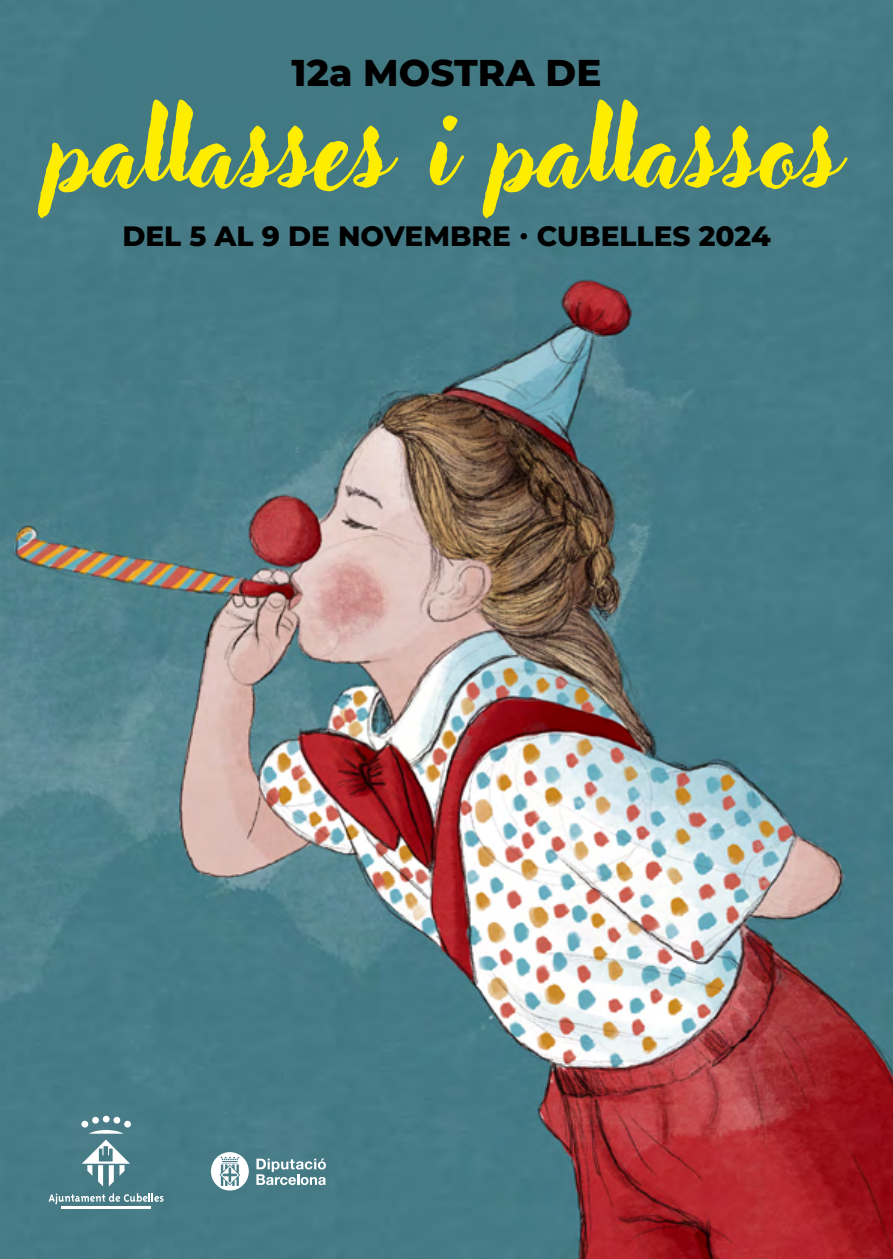
<style>
.page{position:relative;width:893px;height:1259px;background:#fff}
.page>*{position:absolute;margin:0;border:0;box-sizing:border-box;transform-origin:0 0}
.t1{font:107.4px "Adlery Pro";color:#ffed00}
.t2{font:800 37.2px "Montserrat";color:#000}
.t3{font:800 27.9px "Montserrat";color:#000}
</style>
<div class="page">
<img style="left:0;top:0;width:893px;height:1259px">
<hr style="left:62px;top:1206px;width:89px;height:2px;background:#fff">
<svg style="left:89px;top:1130px;width:35px;height:3px"></svg>
<div style="left:81px;top:1120px;width:7px;height:7px;background:#fff;border-radius:50%"></div>
<div style="left:92px;top:1116px;width:7px;height:7px;background:#fff;border-radius:50%"></div>
<div style="left:103px;top:1115px;width:7px;height:7px;background:#fff;border-radius:50%"></div>
<svg style="left:113px;top:1116px;width:7px;height:7px"></svg>
<div style="left:124px;top:1120px;width:7px;height:7px;background:#fff;border-radius:50%"></div>
<svg style="left:49px;top:1193px;width:115px;height:11px"></svg>
<svg style="left:82px;top:1139px;width:48px;height:47px"></svg>
<svg style="left:256px;top:1158px;width:70px;height:27px"></svg>
<svg style="left:211px;top:1152px;width:38px;height:38px"></svg>
<h2 class="t2" style="left:292px;top:46px;width:311px">12a MOSTRA DE</h2>
<h1 class="t1" style="left:49px;top:85px;width:793px">pallasses i pallassos</h1>
<p class="t3" style="left:122px;top:215px;width:650px">DEL 5 AL 9 DE NOVEMBRE · CUBELLES 2024</p>
</div>
